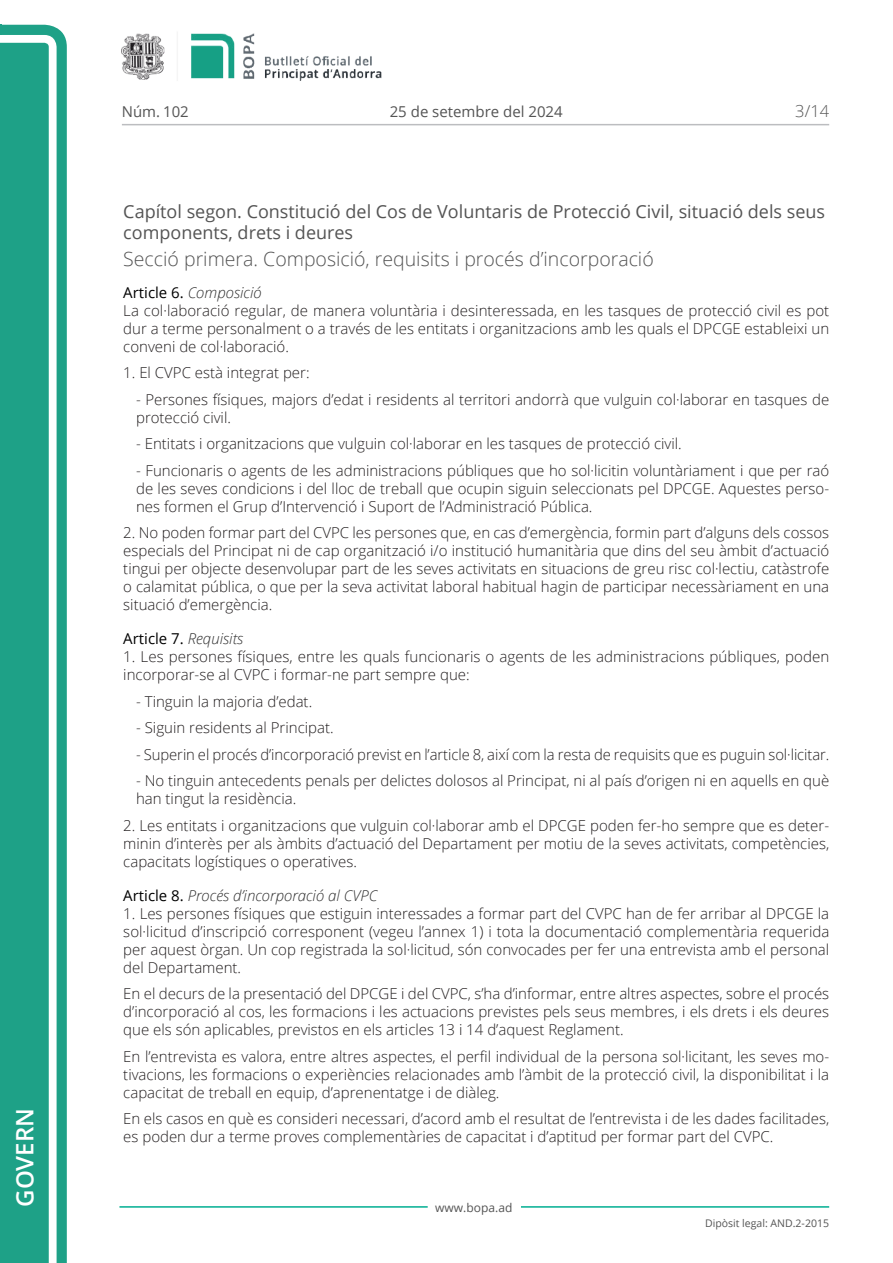
<style>
.page{position:relative;width:893px;height:1263px;background:#fff}
.page>*{position:absolute;margin:0;border:0;box-sizing:border-box;transform-origin:0 0}
.t1{font:600 24px "Open Sans";color:#fff}
.t2{font:300 19.5px "Open Sans";color:#545454}
.t3{font:18px/21px "Open Sans";color:#545454}
.t4{font:300 16.5px "Open Sans";color:#545454}
.t5{font:300 15px/18px "Open Sans";color:#231f20;text-align:justify}
.t6{font:italic 300 15px "Open Sans";color:#303030}
.t7{font:15px "Open Sans";color:#545454}
.t8{font:15px "Open Sans";color:#000}
.t9{font:12px "Open Sans";color:#545454}
.t10{font:10.5px "Open Sans";color:#545454}
.s1{font-weight:400;color:#000}
.s2{font-style:italic;color:#303030}
.s3{font-weight:300;font-style:italic;color:#303030}
.s4{font-weight:400;font-style:normal;color:#000}
</style>
<div class="page">
<svg style="left:0;top:25px;width:67px;height:1238px;fill:#1ea187"></svg>
<div style="left:0;top:43px;width:49px;height:1220px;background:#1ea187"></div>
<img style="left:122px;top:33px;width:260px;height:48px">
<hr style="left:119px;top:1206px;width:309px;height:2px;background:#00ae91">
<hr style="left:521px;top:1206px;width:308px;height:2px;background:#00ae91">
<hr style="left:122px;top:124px;width:707px;height:1px;background:#bcbdc0">
<h1 class="t1" style="left:8px;top:1207px;width:100px;rotate:-90deg">Govern</h1>
<p class="t7" style="left:122px;top:102px;width:68px">Núm. 102</p>
<p class="t7" style="left:390px;top:102px;width:175px">25 de setembre del 2024</p>
<p class="t4" style="left:795px;top:100px;width:35px">3/14</p>
<p class="t3" style="left:123px;top:200px;width:703px">Capítol segon. Constitució del Cos de Voluntaris de Protecció Civil, situació dels seus components, drets i deures</p>
<h2 class="t2" style="left:123px;top:245px;width:532px">Secció primera. Composició, requisits i procés d’incorporació</h2>
<p class="t5" style="left:123px;top:283px;width:707px;text-align:left"><span class="s1">Article 6.</span> <span class="s2">Composició<br></span>La col·laboració regular, de manera voluntària i desinteressada, en les tasques de protecció civil es pot dur a terme personalment o a través de les entitats i organitzacions amb les quals el DPCGE estableixi un conveni de col·laboració.</p>
<p class="t5" style="left:123px;top:364px;width:188px">1. El CVPC està integrat per:</p>
<p class="t5" style="left:136px;top:390px;width:695px">- Persones físiques, majors d’edat i residents al territori andorrà que vulguin col·laborar en tasques de protecció civil.</p>
<p class="t5" style="left:136px;top:435px;width:547px">- Entitats i organitzacions que vulguin col·laborar en les tasques de protecció civil.</p>
<p class="t5" style="left:136px;top:461px;width:695px">- Funcionaris o agents de les administracions públiques que ho sol·licitin voluntàriament i que per raó de les seves condicions i del lloc de treball que ocupin siguin seleccionats pel DPCGE. Aquestes perso&shy;nes formen el Grup d’Intervenció i Suport de l’Administració Pública.</p>
<p class="t5" style="left:123px;top:524px;width:707px">2. No poden formar part del CVPC les persones que, en cas d’emergència, formin part d’alguns dels cossos especials del Principat ni de cap organització i/o institució humanitària que dins del seu àmbit d’actuació tingui per objecte desenvolupar part de les seves activitats en situacions de greu risc col·lectiu, catàstrofe o calamitat pública, o que per la seva activitat laboral habitual hagin de participar necessàriament en una situació d’emergència.</p>
<p class="t8" style="left:123px;top:628px;width:122px">Article 7. <span class="s3">Requisits</span></p>
<p class="t5" style="left:123px;top:647px;width:708px">1. Les persones físiques, entre les quals funcionaris o agents de les administracions públiques, poden incorporar-se al CVPC i formar-ne part sempre que:</p>
<p class="t5" style="left:136px;top:692px;width:178px">- Tinguin la majoria d’edat.</p>
<p class="t5" style="left:136px;top:718px;width:199px">- Siguin residents al Principat.</p>
<p class="t5" style="left:136px;top:745px;width:695px">- Superin el procés d’incorporació previst en l’article 8, així com la resta de requisits que es puguin sol·licitar.</p>
<p class="t5" style="left:136px;top:771px;width:695px">- No tinguin antecedents penals per delictes dolosos al Principat, ni al país d’origen ni en aquells en què han tingut la residència.</p>
<p class="t5" style="left:123px;top:816px;width:707px">2. Les entitats i organitzacions que vulguin col·laborar amb el DPCGE poden fer-ho sempre que es deter&shy;minin d’interès per als àmbits d’actuació del Departament per motiu de la seves activitats, competències, capacitats logístiques o operatives.</p>
<p class="t6" style="left:123px;top:885px;width:256px"><span class="s4">Article 8.</span> Procés d’incorporació al CVPC</p>
<p class="t5" style="left:123px;top:904px;width:708px">1. Les persones físiques que estiguin interessades a formar part del CVPC han de fer arribar al DPCGE la sol·licitud d’inscripció corresponent (vegeu l’annex 1) i tota la documentació complementària requerida per aquest òrgan. Un cop registrada la sol·licitud, són convocades per fer una entrevista amb el personal del Departament.</p>
<p class="t5" style="left:123px;top:984px;width:707px">En el decurs de la presentació del DPCGE i del CVPC, s’ha d’informar, entre altres aspectes, sobre el procés d’incorporació al cos, les formacions i les actuacions previstes pels seus membres, i els drets i els deures que els són aplicables, previstos en els articles 13 i 14 d’aquest Reglament.</p>
<p class="t5" style="left:123px;top:1047px;width:707px">En l’entrevista es valora, entre altres aspectes, el perfil individual de la persona sol·licitant, les seves mo&shy;tivacions, les formacions o experiències relacionades amb l’àmbit de la protecció civil, la disponibilitat i la capacitat de treball en equip, d’aprenentatge i de diàleg.</p>
<p class="t5" style="left:123px;top:1109px;width:707px">En els casos en què es consideri necessari, d’acord amb el resultat de l’entrevista i de les dades facilitades, es poden dur a terme proves complementàries de capacitat i d’aptitud per formar part del CVPC.</p>
<p class="t9" style="left:435px;top:1199px;width:79px">www.bopa.ad</p>
<p class="t10" style="left:705px;top:1216px;width:125px">Dipòsit legal: AND.2-2015</p>
</div>
